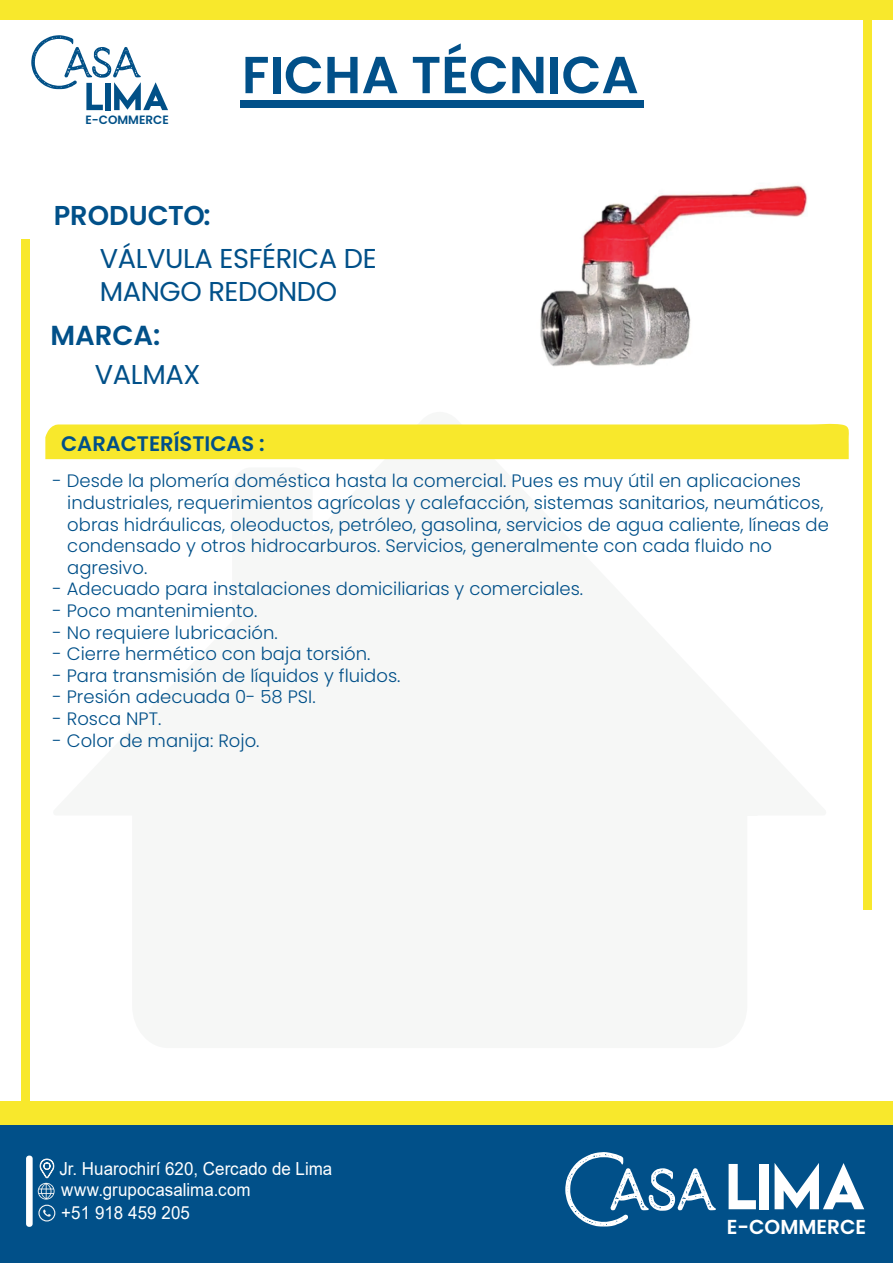
<style>
.page{position:relative;width:893px;height:1263px;background:#fff}
.page>*{position:absolute;margin:0;border:0;box-sizing:border-box;transform-origin:0 0}
.t1{font:600 52.05px "Poppins";color:#015089}
.t2{font:600 27.45px "Poppins";color:#015089}
.t3{font:27.3px/32.7px "Poppins";letter-spacing:-.015em;color:#015089}
.t4{font:600 27.3px "Poppins";color:#015089}
.t5{font:600 21px "Poppins";color:#015089}
.t6{font:600 20.25px "Poppins";color:#fff}
.t7{font:300 18px/21.6px "Poppins";color:#015089}
.t8{font:18px/20.7px "Arial";color:#fff;scale:.94 1}
.t9{font:600 12px "Poppins";color:#015087}
</style>
<div class="page">
<div style="left:0;top:1101px;width:893px;height:161px;background:#f8e82c"></div>
<div style="left:0;top:0;width:893px;height:20px;background:#f8e82c"></div>
<div style="left:864px;top:0;width:8px;height:909px;background:#f8e82c"></div>
<div style="left:22px;top:240px;width:8px;height:950px;background:#f8e82c"></div>
<div style="left:0;top:1125px;width:893px;height:138px;background:#015089"></div>
<svg style="left:43px;top:1209px;width:8px;height:8px"></svg>
<div style="left:38px;top:1205px;width:17px;height:16px;border:1px solid #f2f3f4;border-radius:50%"></div>
<svg style="left:729px;top:1164px;width:27px;height:45px"></svg>
<div style="left:760px;top:1164px;width:9px;height:45px;background:#fff"></div>
<svg style="left:775px;top:1163px;width:89px;height:46px"></svg>
<svg style="left:565px;top:1152px;width:151px;height:74px"></svg>
<div style="left:26px;top:1155px;width:7px;height:72px;background:#fff;border-radius:3px"></div>
<svg style="left:38px;top:1158px;width:17px;height:41px"></svg>
<div style="left:240px;top:100px;width:404px;height:7px;background:#015089"></div>
<svg style="left:31px;top:35px;width:137px;height:75px"></svg>
<div style="left:45px;top:423px;width:804px;height:36px;background:#f8e82c"></div>
<img style="left:540px;top:185px;width:267px;height:182px">
<p class="t9" style="left:86px;top:113px;width:85px">E-COMMERCE</p>
<h3 class="t4" style="left:54px;top:199px;width:158px">PRODUCTO:</h3>
<h1 class="t1" style="left:242px;top:45px;width:398px">FICHA TÉCNICA</h1>
<h3 class="t3" style="left:100px;top:242px;width:278px">VÁLVULA ESFÉRICA DE<br>MANGO REDONDO</h3>
<h2 class="t2" style="left:50px;top:319px;width:112px">MARCA:</h2>
<h3 class="t3" style="left:95px;top:358px;width:107px">VALMAX</h3>
<p class="t5" style="left:61px;top:432px;width:205px">CARACTERÍSTICAS :</p>
<p class="t7" style="left:67px;top:470px;width:763px;text-indent:-15px">- Desde la plomería doméstica hasta la comercial. Pues es muy útil en aplicaciones industriales, requerimientos agrícolas y calefacción, sistemas sanitarios, neumáticos, obras hidráulicas, oleoductos, petróleo, gasolina, servicios de agua caliente, líneas de condensado y otros hidrocarburos. Servicios, generalmente con cada fluido no agresivo.</p>
<p class="t7" style="left:53px;top:578px;width:532px">- Adecuado para instalaciones domiciliarias y comerciales.</p>
<p class="t7" style="left:53px;top:600px;width:206px">- Poco mantenimiento.</p>
<p class="t7" style="left:53px;top:621px;width:227px">- No requiere lubricación.</p>
<p class="t7" style="left:53px;top:643px;width:319px">- Cierre hermético con baja torsión.</p>
<p class="t7" style="left:53px;top:665px;width:349px">- Para transmisión de líquidos y fluidos.</p>
<p class="t7" style="left:53px;top:686px;width:265px">- Presión adecuada 0- 58 PSI.</p>
<p class="t7" style="left:53px;top:708px;width:110px">- Rosca NPT.</p>
<p class="t7" style="left:53px;top:729px;width:208px">- Color de manija: Rojo.</p>
<p class="t8" style="left:59px;top:1158px;width:292px">Jr. Huarochirí 620, Cercado de Lima www.grupocasalima.com</p>
<p class="t8" style="left:61px;top:1202px;width:138px">+51 918 459 205</p>
<p class="t6" style="left:727px;top:1215px;width:141px">E-COMMERCE</p>
</div>
